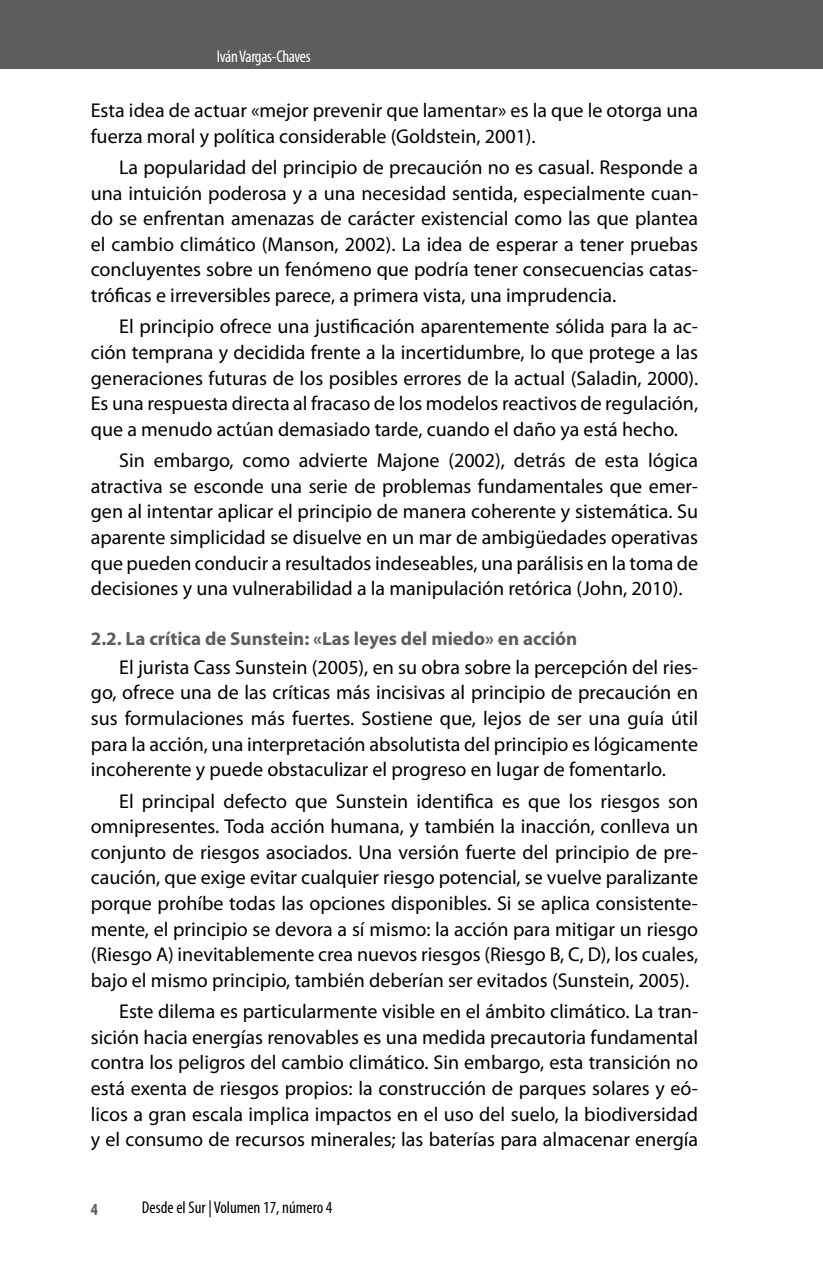
<style>
.page{position:relative;width:823px;height:1265px;background:#fff}
.page>*{position:absolute;margin:0;border:0;box-sizing:border-box;transform-origin:0 0}
.t1{font:20px/25.6px "Myriad Pro";color:#000;text-align:justify}
.t2{font:700 19px "Myriad Pro";color:#5c5d5f}
.t3{font:condensed 17px "Myriad Pro";color:#000}
.t4{font:condensed 17px "Myriad Pro";letter-spacing:-.025em;color:#fff}
.t5{font:700 condensed 17px "Myriad Pro";color:#5c5d5f}
</style>
<div class="page">
<div style="left:0;top:0;width:822px;height:68px;background:#5c5d5f"></div>
<p class="t4" style="left:217px;top:46px;width:95px">Iván Vargas-Chaves</p>
<p class="t1" style="left:91px;top:97px;width:608px">Esta idea de actuar «mejor prevenir que lamentar» es la que le otorga una fuerza moral y política considerable (Goldstein, 2001).</p>
<p class="t1" style="left:91px;top:154px;width:608px;text-indent:28px">La popularidad del principio de precaución no es casual. Responde a una intuición poderosa y a una necesidad sentida, especialmente cuan&shy;do se enfrentan amenazas de carácter existencial como las que plantea el cambio climático (Manson, 2002). La idea de esperar a tener pruebas concluyentes sobre un fenómeno que podría tener consecuencias catas&shy;tróficas e irreversibles parece, a primera vista, una imprudencia.</p>
<p class="t1" style="left:91px;top:313px;width:608px;text-indent:28px">El principio ofrece una justificación aparentemente sólida para la ac&shy;ción temprana y decidida frente a la incertidumbre, lo que protege a las generaciones futuras de los posibles errores de la actual (Saladin, 2000).<br>Es una respuesta directa al fracaso de los modelos reactivos de regulación, que a menudo actúan demasiado tarde, cuando el daño ya está hecho.</p>
<p class="t1" style="left:91px;top:447px;width:608px;text-indent:28px">Sin embargo, como advierte Majone (2002), detrás de esta lógica atractiva se esconde una serie de problemas fundamentales que emer&shy;gen al intentar aplicar el principio de manera coherente y sistemática. Su aparente simplicidad se disuelve en un mar de ambigüedades operativas que pueden conducir a resultados indeseables, una parálisis en la toma de decisiones y una vulnerabilidad a la manipulación retórica (John, 2010).</p>
<p class="t2" style="left:91px;top:626px;width:487px">2.2. La crítica de Sunstein: «Las leyes del miedo» en acción</p>
<p class="t1" style="left:91px;top:654px;width:608px;text-indent:28px">El jurista Cass Sunstein (2005), en su obra sobre la percepción del ries&shy;go, ofrece una de las críticas más incisivas al principio de precaución en sus formulaciones más fuertes. Sostiene que, lejos de ser una guía útil para la acción, una interpretación absolutista del principio es lógicamente incoherente y puede obstaculizar el progreso en lugar de fomentarlo.</p>
<p class="t1" style="left:91px;top:787px;width:608px;text-indent:28px">El principal defecto que Sunstein identifica es que los riesgos son omnipresentes. Toda acción humana, y también la inacción, conlleva un conjunto de riesgos asociados. Una versión fuerte del principio de pre&shy;caución, que exige evitar cualquier riesgo potencial, se vuelve paralizante porque prohíbe todas las opciones disponibles. Si se aplica consistente&shy;mente, el principio se devora a sí mismo: la acción para mitigar un riesgo (Riesgo A) inevitablemente crea nuevos riesgos (Riesgo B, C, D), los cuales, bajo el mismo principio, también deberían ser evitados (Sunstein, 2005).</p>
<p class="t1" style="left:91px;top:998px;width:608px;text-indent:28px">Este dilema es particularmente visible en el ámbito climático. La tran&shy;sición hacia energías renovables es una medida precautoria fundamental contra los peligros del cambio climático. Sin embargo, esta transición no está exenta de riesgos propios: la construcción de parques solares y eó&shy;licos a gran escala implica impactos en el uso del suelo, la biodiversidad y el consumo de recursos minerales; las baterías para almacenar energía</p>
<p class="t5" style="left:91px;top:1198px;width:9px">4</p>
<p class="t3" style="left:142px;top:1196px;width:192px">Desde el Sur | Volumen 17, número 4</p>
</div>
